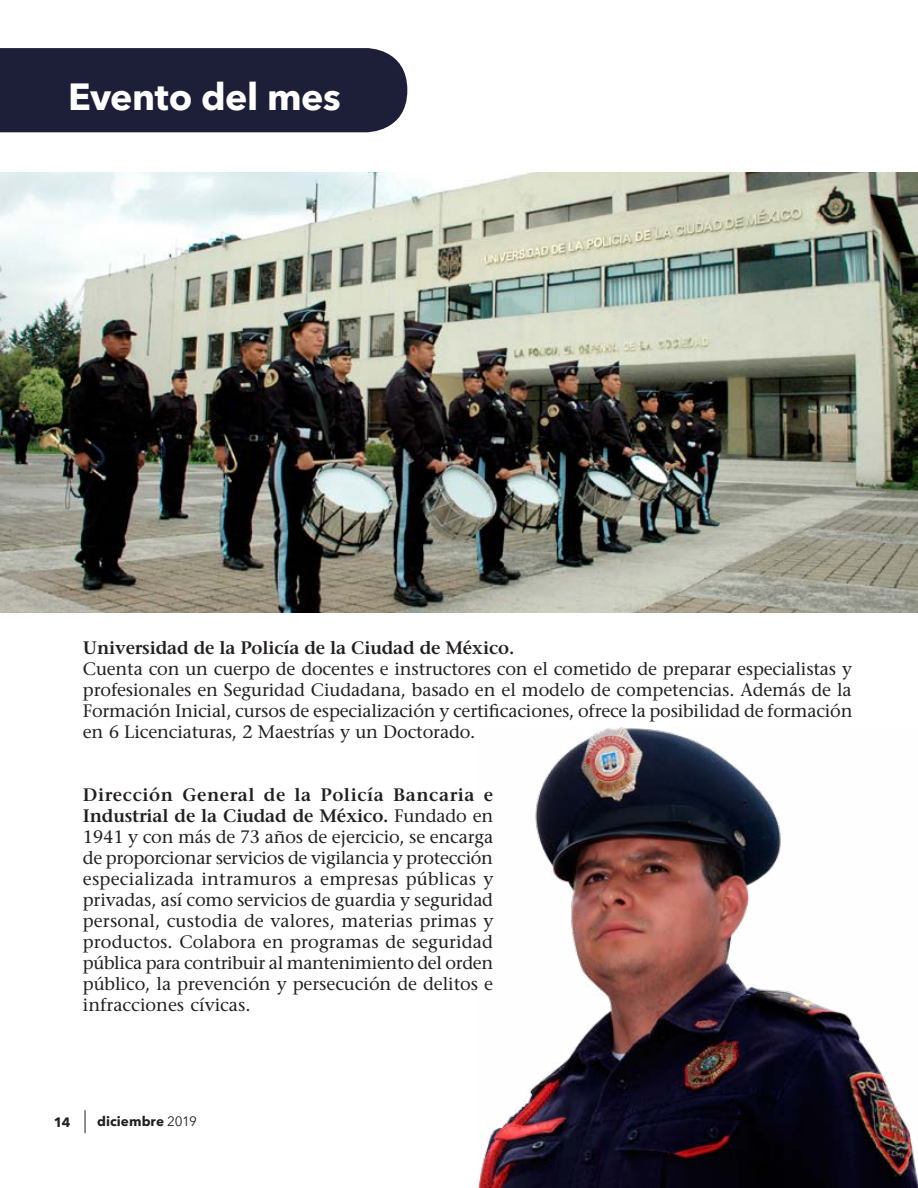
<style>
.page{position:relative;width:918px;height:1188px;background:#fff}
.page>*{position:absolute;margin:0;border:0;box-sizing:border-box;transform-origin:0 0}
.t1{font:700 37.5px "Avenir Next LT Pro";letter-spacing:-.01em;color:#fff}
.t2{font:500 18px/21px "Stone Serif Std";letter-spacing:-.01em;color:#231f20;text-align:justify}
.t3{font:600 18px "Stone Serif Std";letter-spacing:-.01em;color:#231f20}
.t4{font:700 13.5px "Avenir Next LT Pro";letter-spacing:.005em;color:#231f20}
.s1{font-weight:600}
.s2{font-weight:400}
</style>
<div class="page">
<svg style="left:85px;top:1110px;width:1px;height:23px"></svg>
<div style="left:0;top:48px;width:407px;height:84px;background:#1c1f37"></div>
<img style="left:0;top:172px;width:918px;height:440px">
<img style="left:479px;top:728px;width:439px;height:460px">
<h1 class="t1" style="left:68px;top:74px;width:274px">Evento del mes</h1>
<p class="t3" style="left:83px;top:637px;width:433px">Universidad de la Policía de la Ciudad de México.</p>
<p class="t2" style="left:83px;top:658px;width:771px">Cuenta con un cuerpo de docentes e instructores con el cometido de preparar especialistas y profesionales en Seguridad Ciudadana, basado en el modelo de competencias. Además de la Formación Inicial, cursos de especialización y certificaciones, ofrece la posibilidad de formación en 6 Licenciaturas, 2 Maestrías y un Doctorado.</p>
<p class="t2" style="left:83px;top:784px;width:412px"><span class="s1">Dirección General de la Policía Bancaria e Industrial de la Ciudad de México.</span> Fundado en 1941 y con más de 73 años de ejercicio, se encarga de proporcionar servicios de vigilancia y protección especializada intramuros a empresas públicas y privadas, así como servicios de guardia y seguridad personal, custodia de valores, materias primas y productos. Colabora en programas de seguridad pública para contribuir al mantenimiento del orden público, la prevención y persecución de delitos e infracciones cívicas.</p>
<p class="t4" style="left:54px;top:1114px;width:18px">14</p>
<p class="t4" style="left:97px;top:1113px;width:101px">diciembre <span class="s2">2019</span></p>
</div>
